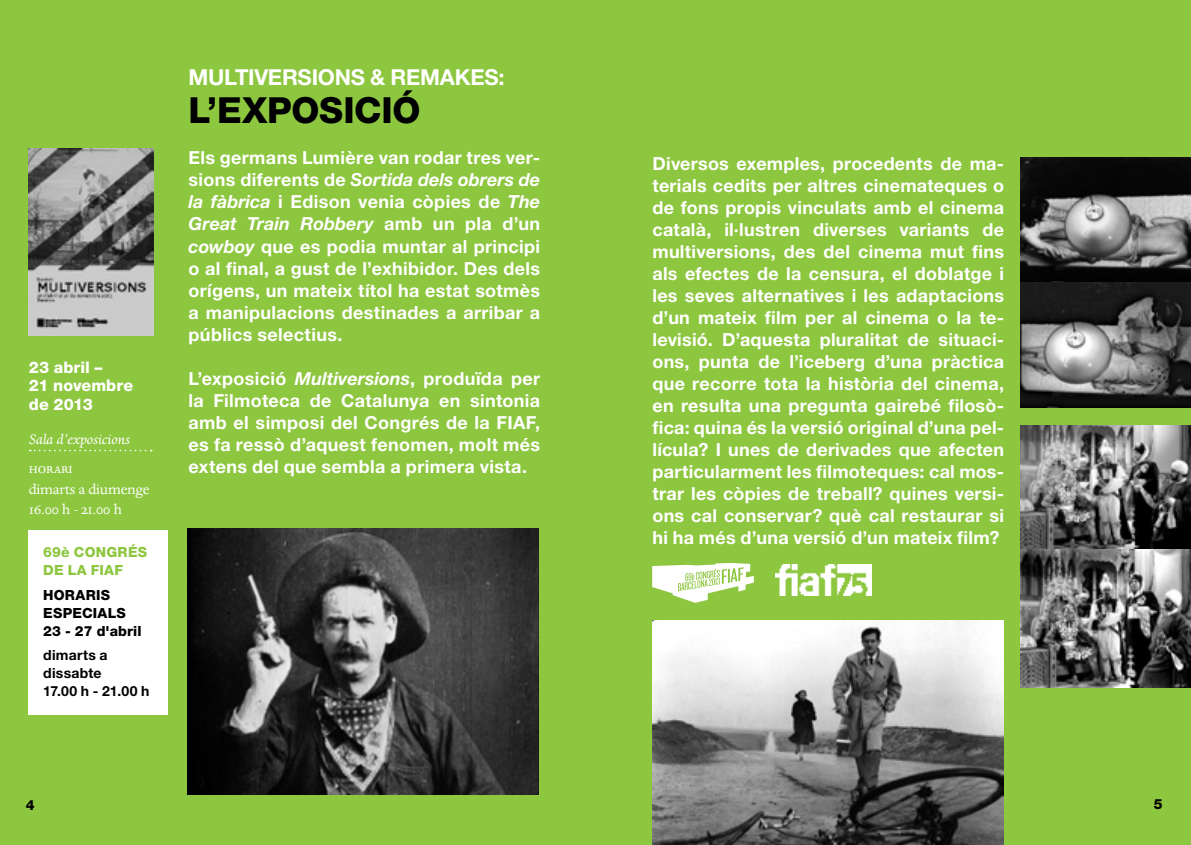
<style>
.page{position:relative;width:1191px;height:845px;background:#8dc63f}
.page>*{position:absolute;margin:0;border:0;box-sizing:border-box;transform-origin:0 0}
.t1{font:800 36px "Helvetica Neue LT";letter-spacing:-.005em;color:#000}
.t2{font:700 22px "Helvetica Neue LT";letter-spacing:-.01em;color:#fff}
.t3{font:700 18px/22px "Helvetica Neue LT";letter-spacing:.015em;color:#fff;text-align:justify}
.t4{font:800 16px/18.6px "Helvetica Neue LT";letter-spacing:.005em;color:#fff}
.t5{font:italic 16px "Dante";letter-spacing:-.01em;color:#fff}
.t6{font:16px "Dante";letter-spacing:-.01em;color:#fff}
.t7{font:16px "Dante MT Regular Expert";letter-spacing:-.01em;color:#fff}
.t8{font:16px "Dante Expert";letter-spacing:-.01em;color:#fff}
.t9{font:800 14px/18px "Helvetica Neue LT";letter-spacing:.015em;color:#000}
.t10{font:700 14px/18px "Helvetica Neue LT";letter-spacing:.02em;color:#000}
.t11{font:800 14px/18px "Helvetica Neue LT";letter-spacing:.02em;color:#8dc63f}
.s1{font-family:"Dante"}
.s2{font-style:italic}
</style>
<div class="page">
<svg style="left:30px;top:450px;width:122px;height:1px"></svg>
<img style="left:187px;top:528px;width:352px;height:267px">
<img style="left:652px;top:621px;width:351px;height:224px">
<img style="left:1020px;top:157px;width:171px;height:251px">
<img style="left:28px;top:149px;width:125px;height:187px">
<img style="left:1020px;top:426px;width:171px;height:262px">
<svg style="left:652px;top:563px;width:102px;height:40px"></svg>
<img style="left:776px;top:564px;width:96px;height:31px">
<div style="left:28px;top:530px;width:139px;height:184px;background:#fff"></div>
<p class="t4" style="left:29px;top:357px;width:106px">23 abril –<br>21 novembre de 2013</p>
<p class="t5" style="left:29px;top:430px;width:103px">Sala d’exposicions</p>
<p class="t8" style="left:29px;top:461px;width:45px">horari</p>
<p class="t6" style="left:29px;top:481px;width:122px">dimarts a diumenge</p>
<p class="t7" style="left:29px;top:503px;width:94px">16.00 <span class="s1">h</span> - 21.00 <span class="s1">h</span></p>
<p class="t11" style="left:43px;top:543px;width:105px">69è congrés de la fiaf</p>
<p class="t9" style="left:43px;top:585px;width:68px">HORARIS<br>ESPE</p>
<p class="t9" style="left:43px;top:603px;width:100px;text-indent:39px">CIALS<br>23 - 27 d'abril</p>
<p class="t10" style="left:43px;top:646px;width:108px">dimarts a dissabte<br>17.00 h - 21.00 h</p>
<p class="t2" style="left:189px;top:64px;width:93px">Multiversi</p>
<p class="t2" style="left:318px;top:64px;width:90px">ons &amp; rema</p>
<p class="t2" style="left:455px;top:64px;width:51px">kes:</p>
<h1 class="t1" style="left:189px;top:89px;width:104px">L’EXPOS</h1>
<h1 class="t1" style="left:343px;top:89px;width:79px">ICIÓ</h1>
<p class="t3" style="left:189px;top:147px;width:353px">Els germans Lumière van rodar tres ver&shy;sions diferents de <span class="s2">Sortida dels obrers de la fàbrica</span> i Edison venia còpies de <span class="s2">The Great Train Robbery</span> amb un pla d’un <span class="s2">cowboy</span> que es podia muntar al principi o al final, a gust de l’exhibidor. Des dels orígens, un mateix títol ha estat sotmès a manipulacions destinades a arribar a públics selectius.</p>
<p class="t3" style="left:189px;top:367px;width:353px">L’exposició <span class="s2">Multiversions</span>, produïda per la Filmoteca de Catalunya en sintonia amb el simposi del Congrés de la FIAF, es fa ressò d’aquest fenomen, molt més extens del que sembla a primera vista.</p>
<p class="t3" style="left:652px;top:152px;width:353px;text-align:left">Diversos exemples, procedents de ma&shy;terials cedits per altres cinemateques o de fons propis vinculats amb el cinema català, il·lustren diverses variants de multiversions, des del cinema mut fins als efectes de la censura, el doblatge i les seves alternatives i les adaptacions d’un mateix film per al cinema o la te&shy;levisió. D’aquesta pluralitat de situaci&shy;ons, punta de l’iceberg d’una pràctica que recorre tota la història del cinema, en resulta una pregunta gairebé filosò&shy;fica: quina és la versió original d’una pel· lícula? I unes de derivades que afecten particularment les filmoteques: cal mos&shy;trar les còpies de treball? quines versi&shy;ons cal conservar? què cal restaurar si hi ha més d’una versió d’un mateix film?</p>
<p class="t9" style="left:26px;top:796px;width:10px">4</p>
<p class="t9" style="left:1154px;top:795px;width:10px">5</p>
</div>
